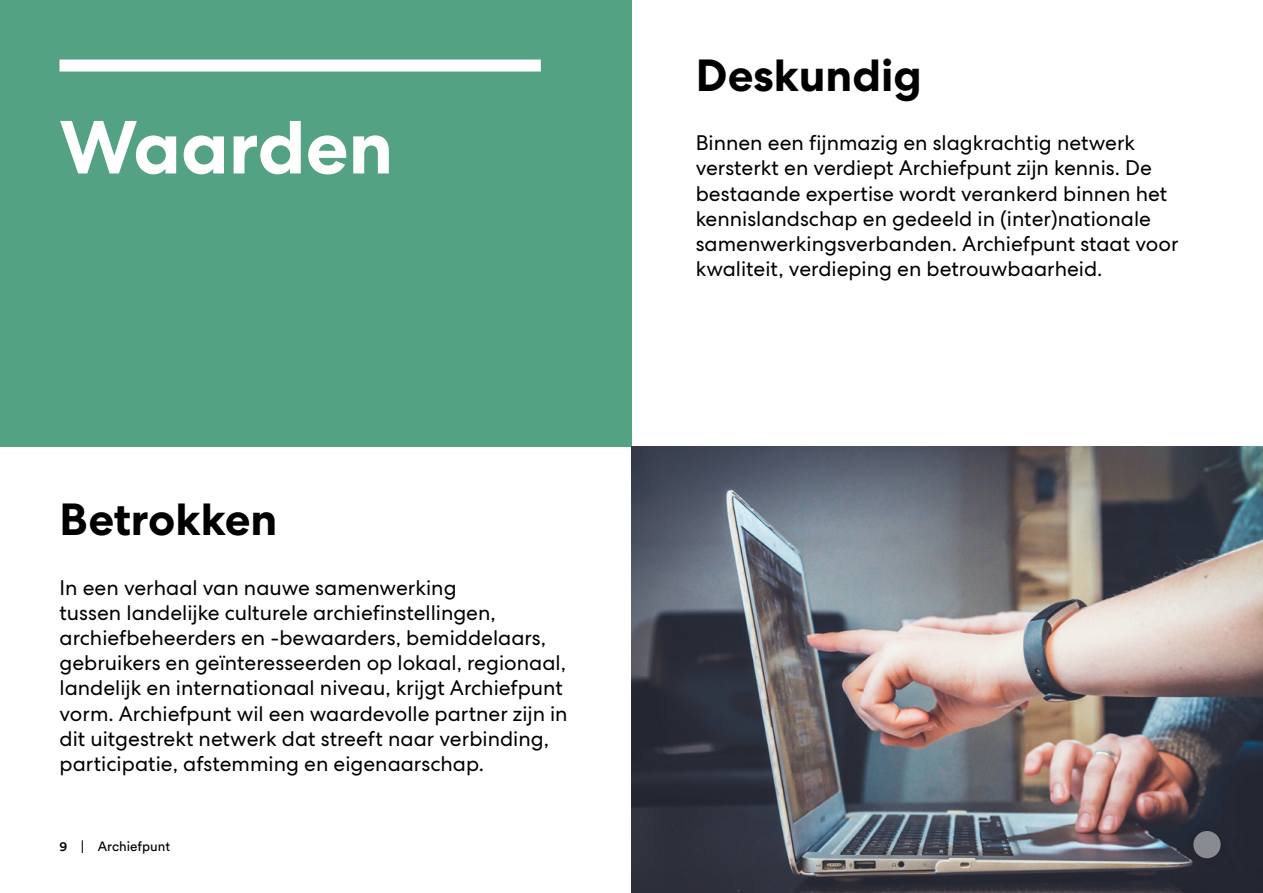
<style>
.page{position:relative;width:1263px;height:893px;background:#fff}
.page>*{position:absolute;margin:0;border:0;box-sizing:border-box;transform-origin:0 0}
.t1{font:700 75px "Centra No 2";color:#fff}
.t2{font:700 45px "Centra No 2";color:#000}
.t3{font:21px/25.2px "Centra No 2";color:#000}
.t4{font:13.5px "Circular Std";color:#000}
.s1{font-weight:500}
</style>
<div class="page">
<div style="left:0;top:0;width:631px;height:446px;background:#53a283"></div>
<img style="left:631px;top:446px;width:632px;height:447px">
<div style="left:60px;top:60px;width:481px;height:12px;background:#fff"></div>
<div style="left:1181px;top:818px;width:53px;height:53px;background:#000;opacity:.4"></div>
<div style="left:1193px;top:831px;width:28px;height:27px;background:#898b91;border-radius:50%"></div>
<h1 class="t1" style="left:60px;top:103px;width:335px">Waarden</h1>
<h2 class="t2" style="left:60px;top:493px;width:219px">Betrokken</h2>
<p class="t3" style="left:60px;top:575px;width:510px">In een verhaal van nauwe samenwerking<br>tussen landelijke culturele archiefinstellingen, archiefbeheerders en -bewaarders, bemiddelaars, gebruikers en geïnteresseerden op lokaal, regionaal, landelijk en internationaal niveau, krijgt Archiefpunt vorm. Archiefpunt wil een waardevolle partner zijn in dit uitgestrekt netwerk dat streeft naar verbinding, participatie, afstemming en eigenaarschap.</p>
<p class="t4" style="left:60px;top:838px;width:112px"><span class="s1">9</span> | Archiefpunt</p>
<h2 class="t2" style="left:696px;top:49px;width:228px">Deskundig</h2>
<p class="t3" style="left:696px;top:130px;width:484px">Binnen een fijnmazig en slagkrachtig netwerk versterkt en verdiept Archiefpunt zijn kennis. De bestaande expertise wordt verankerd binnen het kennislandschap en gedeeld in (inter)nationale samenwerkingsverbanden. Archiefpunt staat voor kwaliteit, verdieping en betrouwbaarheid.</p>
</div>
